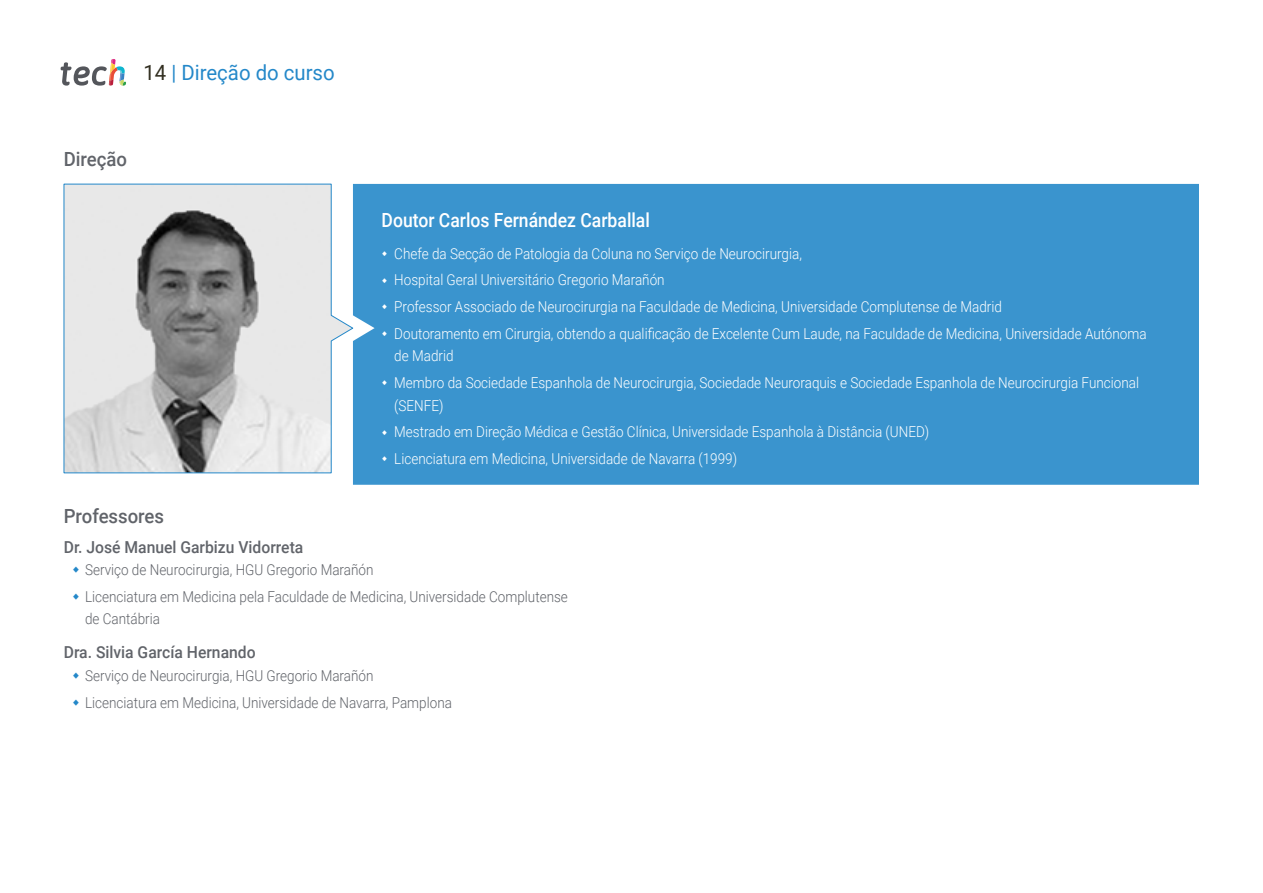
<style>
.page{position:relative;width:1263px;height:893px;background:#fff}
.page>*{position:absolute;margin:0;border:0;box-sizing:border-box;transform-origin:0 0}
.t1{font:21px "Roboto";color:#2488c9}
.t2{font:500 19.5px "Roboto";color:#fff;scale:.9 1}
.t3{font:500 19.5px "Roboto";color:#61646a;scale:.95 1}
.t4{font:500 16.5px "Roboto";color:#61646a;scale:.95 1}
.t5{font:300 15px/26.7px "Roboto";color:#fff;scale:.9 1}
.t6{font:300 15px/26.7px "Roboto";color:#61646a;scale:.9 1}
.s1{color:#312e20}
</style>
<div class="page">
<svg style="left:61px;top:59px;width:65px;height:27px"></svg>
<div style="left:353px;top:184px;width:846px;height:301px;background:#3a94ce"></div>
<svg style="left:64px;top:184px;width:289px;height:289px;background:#c8c9c9"></svg>
<svg style="left:382px;top:251px;width:5px;height:5px"></svg>
<svg style="left:382px;top:278px;width:5px;height:5px"></svg>
<svg style="left:382px;top:304px;width:5px;height:5px"></svg>
<svg style="left:382px;top:331px;width:5px;height:5px"></svg>
<svg style="left:382px;top:380px;width:5px;height:5px"></svg>
<svg style="left:382px;top:430px;width:5px;height:5px"></svg>
<svg style="left:382px;top:456px;width:5px;height:5px"></svg>
<h1 class="t1" style="left:144px;top:57px;width:193px"><span class="s1">14</span> | Direção do curso</h1>
<h2 class="t3" style="left:64px;top:145px;width:68px">Direção</h2>
<h2 class="t3" style="left:64px;top:503px;width:107px">Professores</h2>
<h2 class="t2" style="left:382px;top:206px;width:300px">Doutor Carlos Fernández Carballal</h2>
<p class="t5" style="left:394px;top:239px;width:837px">Chefe da Secção de Patologia da Coluna no Serviço de Neurocirurgia,<br>Hospital Geral Universitário Gregorio Marañón<br>Professor Associado de Neurocirurgia na Faculdade de Medicina, Universidade Complutense de Madrid<br>Doutoramento em Cirurgia, obtendo a qualificação de Excelente Cum Laude, na Faculdade de Medicina, Universidade Autónoma</p>
<p class="t5" style="left:394px;top:342px;width:829px">de Madrid<br>Membro da Sociedade Espanhola de Neurocirurgia, Sociedade Neuroraquis e Sociedade Espanhola de Neurocirurgia Funcional</p>
<p class="t5" style="left:394px;top:391px;width:596px">(SENFE)<br>Mestrado em Direção Médica e Gestão Clínica, Universidade Espanhola à Distância (UNED)<br>Licenciatura em Medicina, Universidade de Navarra (1999)</p>
<p class="t4" style="left:64px;top:535px;width:254px">Dr. José Manuel Garbizu Vidorreta</p>
<p class="t6" style="left:85px;top:556px;width:538px">Serviço de Neurocirurgia, HGU Gregorio Marañón<br>Licenciatura em Medicina pela Faculdade de Medicina, Universidade Complutense</p>
<p class="t6" style="left:85px;top:605px;width:85px">de Cantábria</p>
<p class="t4" style="left:64px;top:641px;width:203px">Dra. Silvia García Hernando</p>
<p class="t6" style="left:85px;top:662px;width:409px">Serviço de Neurocirurgia, HGU Gregorio Marañón<br>Licenciatura em Medicina, Universidade de Navarra, Pamplona</p>
</div>
